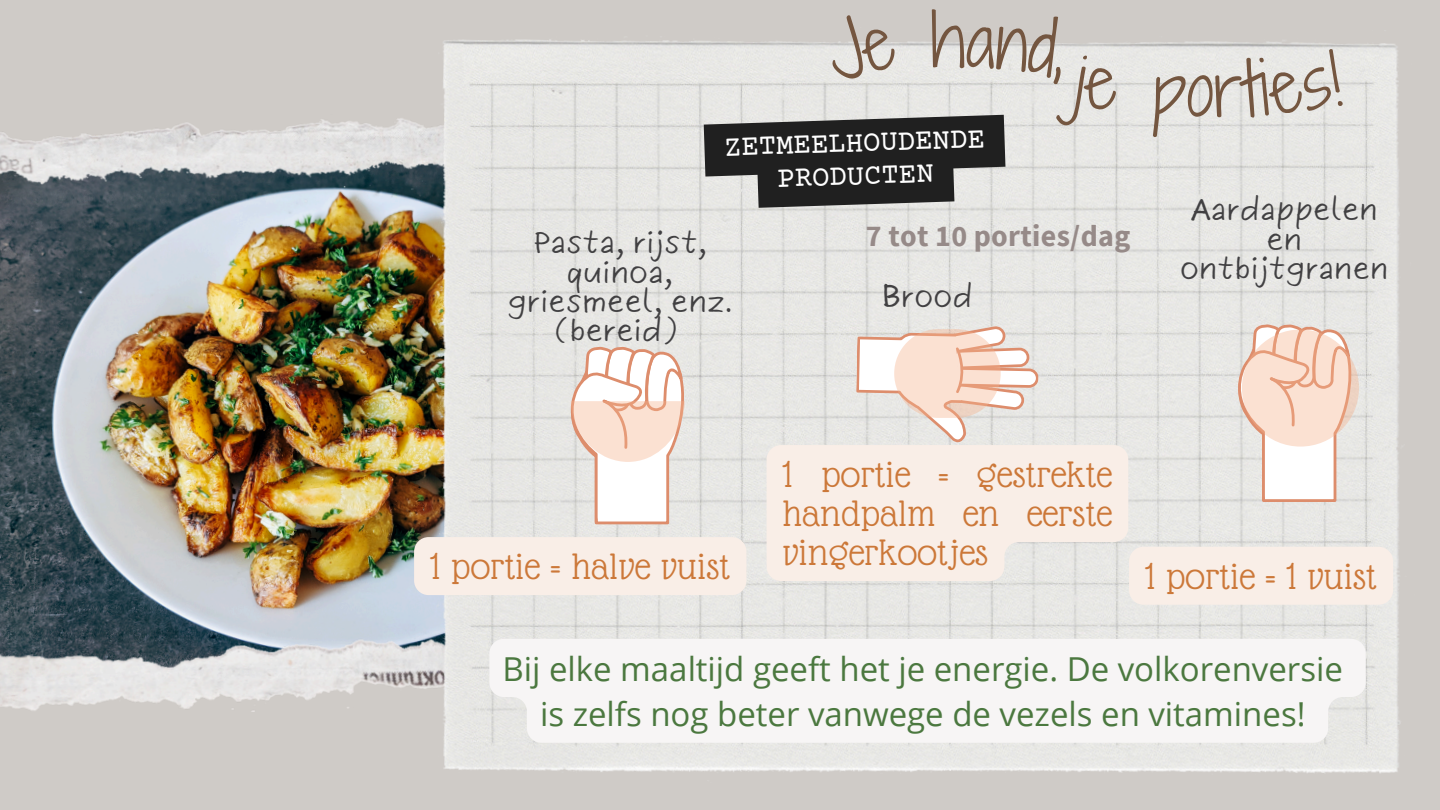
<style>
.page{position:relative;width:1440px;height:810px;background:#cfcbc7}
.page>*{position:absolute;margin:0;border:0;box-sizing:border-box;transform-origin:0 0}
.t1{font:70px "Shadows Into Light Two";color:#745640}
.t2{font:40px/39px "Glass Antiqua";letter-spacing:.01em;color:#cc7839;text-align:justify}
.t3{font:33px/45.8px "Open Sans";color:#4b783f;text-align:center}
.t4{font:30px/29.2px "Six Hands Marker";letter-spacing:.01em;color:#414042;text-align:center}
.t5{font:700 30px "Source Sans Pro";letter-spacing:.01em;color:#968a88}
.t6{font:29px/33px "Courier Prime";color:#fff;text-align:center}
</style>
<div class="page">
<img style="left:0;top:118px;width:430px;height:594px">
<img style="left:430px;top:39px;width:970px;height:734px">
<div style="left:489px;top:639px;width:877px;height:104px;background:#f7f5f5"></div>
<svg style="left:559px;top:345px;width:130px;height:179px;background:#f2e5de"></svg>
<svg style="left:855px;top:324px;width:185px;height:121px;background:#ebe3df"></svg>
<svg style="left:894px;top:329px;width:107px;height:89px;background:#f6d6c4"></svg>
<svg style="left:1227px;top:323px;width:129px;height:179px;background:#ede5e1"></svg>
<svg style="left:1242px;top:330px;width:117px;height:117px;background:#f7d7c6"></svg>
<div style="left:1129px;top:547px;width:264px;height:58px;background:#f9eee7;border-radius:14px"></div>
<svg style="left:767px;top:445px;width:361px;height:136px;background:#f7ede6"></svg>
<div style="left:414px;top:537px;width:332px;height:58px;background:#f9eee7;border-radius:14px"></div>
<svg style="left:704px;top:39px;width:415px;height:171px;background:#a7a7a5"></svg>
<svg style="left:1153px;top:48px;width:190px;height:91px;background:#e6e6e3"></svg>
<p class="t1" style="left:931px;top:-11px;width:36px">h</p>
<h1 class="t6" style="left:724px;top:133px;width:262px;rotate:-2deg">ZETMEELHOUDENDE<br>PRODUCTEN</h1>
<h4 class="t4" style="left:508px;top:228px;width:227px">Pasta, rijst, quinoa, griesmeel, enz. (bereid)</h4>
<p class="t5" style="left:866px;top:216px;width:266px">7 tot 10 porties/dag</p>
<h3 class="t4" style="left:882px;top:282px;width:92px">Brood</h3>
<h4 class="t4" style="left:1180px;top:195px;width:210px">Aardappelen en ontbijtgranen</h4>
<p class="t2" style="left:430px;top:547px;width:301px">1 portie = halve vuist</p>
<h4 class="t2" style="left:783px;top:455px;width:331px">1 portie = gestrekte handpalm en eerste vingerkootjes</h4>
<p class="t2" style="left:1145px;top:556px;width:233px">1 portie = 1 vuist</p>
<p class="t3" style="left:503px;top:645px;width:842px">Bij elke maaltijd geeft het je energie. De volkorenversie is zelfs nog beter vanwege de vezels en vitamines!</p>
</div>
